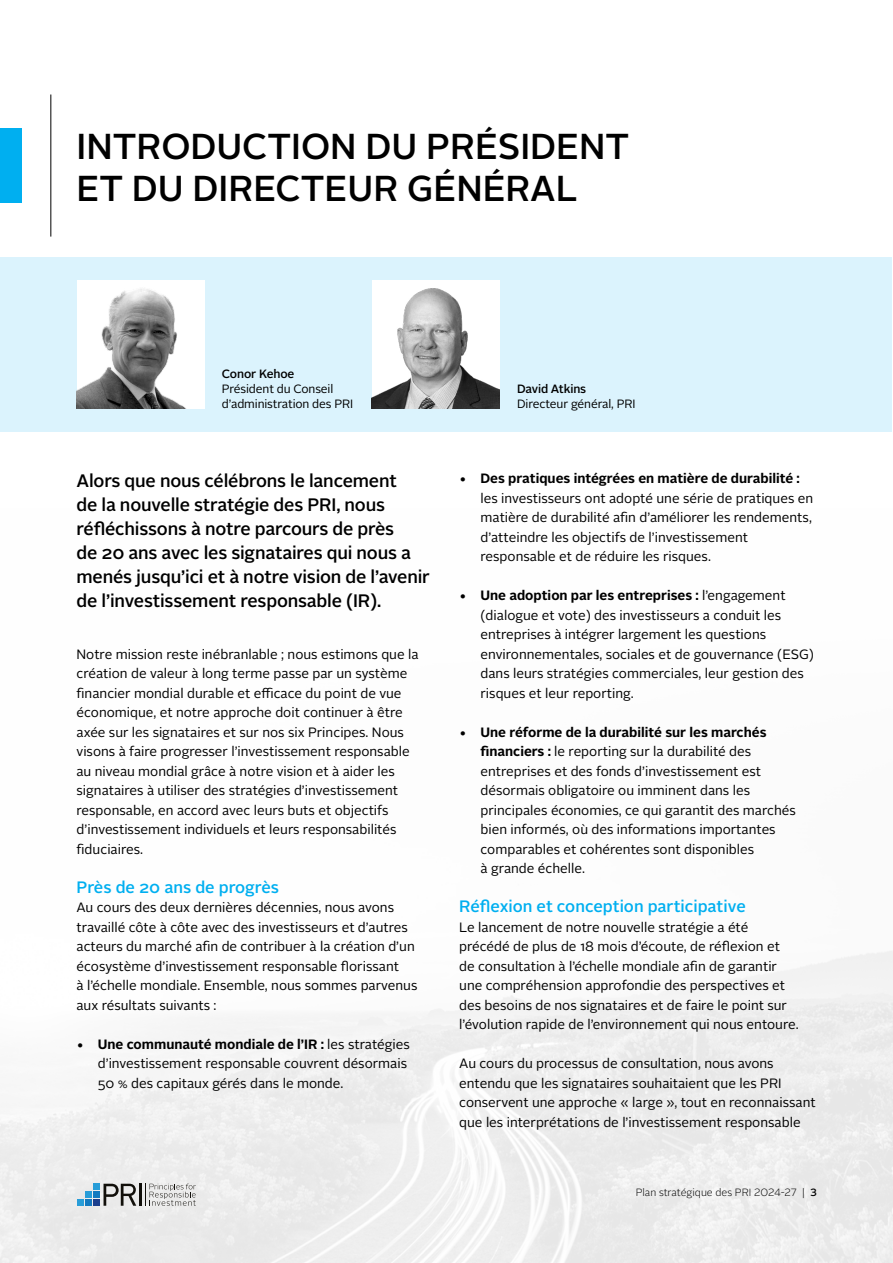
<style>
.page{position:relative;width:893px;height:1263px;background:#fff}
.page>*{position:absolute;margin:0;border:0;box-sizing:border-box;transform-origin:0 0}
.t1{font:500 36px/42px "Alright Sans";color:#000}
.t2{font:500 18px/24px "Alright Sans";letter-spacing:-.01em;color:#000}
.t3{font:500 16.5px "Alright Sans";color:#00aff0}
.t4{font:13.5px/19.5px "Alright Sans";color:#000}
.t5{font:700 13.5px "Alright Sans";color:#000}
.t6{font:12px/15px "Alright Sans";letter-spacing:-.01em;color:#000}
.t7{font:500 12px "Alright Sans";letter-spacing:-.01em;color:#000}
.t8{font:300 10.5px "Alright Sans";color:#000}
.s1{font-weight:700}
.s2{font-weight:500}
</style>
<div class="page">
<img style="left:0;top:951px;width:893px;height:312px">
<div style="left:86px;top:1191px;width:6px;height:7px;background:#289dd8"></div>
<div style="left:86px;top:1199px;width:6px;height:7px;background:#137ac0"></div>
<div style="left:78px;top:1199px;width:6px;height:7px;background:#289dd8"></div>
<svg style="left:94px;top:1184px;width:42px;height:22px"></svg>
<hr style="left:139px;top:1184px;width:3px;height:22px;background:#12100b">
<svg style="left:145px;top:1184px;width:50px;height:22px"></svg>
<div style="left:1px;top:257px;width:891px;height:175px;background:#dbf3fd"></div>
<img style="left:77px;top:280px;width:128px;height:128px">
<img style="left:372px;top:280px;width:128px;height:128px">
<div style="left:0;top:128px;width:21px;height:75px;background:#00aff0"></div>
<hr style="left:51px;top:94px;width:1px;height:143px;background:#000">
<h1 class="t1" style="left:77px;top:126px;width:554px">INTRODUCTION DU PRÉSIDENT<br>ET DU DIRECTEUR GÉNÉRAL</h1>
<p class="t7" style="left:222px;top:366px;width:74px">Conor Kehoe</p>
<p class="t6" style="left:222px;top:382px;width:133px">Président du Conseil d’administration des PRI</p>
<p class="t2" style="left:77px;top:469px;width:355px">Alors que nous célébrons le lancement<br>de la nouvelle stratégie des PRI, nous réfléchissons à notre parcours de près<br>de 20 ans avec les signataires qui nous a menés jusqu’ici et à notre vision de l’avenir de l’investissement responsable (IR).</p>
<p class="t4" style="left:77px;top:644px;width:343px">Notre mission reste inébranlable ; nous estimons que la création de valeur à long terme passe par un système financier mondial durable et efficace du point de vue économique, et notre approche doit continuer à être axée sur les signataires et sur nos six Principes. Nous visons à faire progresser l’investissement responsable au niveau mondial grâce à notre vision et à aider les signataires à utiliser des stratégies d’investissement responsable, en accord avec leurs buts et objectifs d’investissement individuels et leurs responsabilités fiduciaires.</p>
<p class="t3" style="left:77px;top:875px;width:204px">Près de 20 ans de progrès</p>
<p class="t4" style="left:77px;top:898px;width:342px">Au cours des deux dernières décennies, nous avons travaillé côte à côte avec des investisseurs et d’autres acteurs du marché afin de contribuer à la création d’un écosystème d’investissement responsable florissant<br>à l’échelle mondiale. Ensemble, nous sommes parvenus aux résultats suivants :</p>
<p class="t4" style="left:98px;top:1034px;width:314px;text-indent:-21px"><span class="s1">• Une communauté mondiale de l’IR :</span> les stratégies d’investissement responsable couvrent désormais<br>50 % des capitaux gérés dans le monde.</p>
<p class="t7" style="left:517px;top:381px;width:71px">David Atkins</p>
<p class="t6" style="left:517px;top:397px;width:120px">Directeur général, PRI</p>
<p class="t5" style="left:459px;top:469px;width:342px">• Des pratiques intégrées en matière de durabilité :</p>
<p class="t4" style="left:480px;top:488px;width:334px">les investisseurs ont adopté une série de pratiques en matière de durabilité afin d’améliorer les rendements, d’atteindre les objectifs de l’investissement responsable et de réduire les risques.</p>
<p class="t4" style="left:480px;top:586px;width:335px;text-indent:-21px"><span class="s1">• Une adoption par les entreprises :</span> l’engagement (dialogue et vote) des investisseurs a conduit les entreprises à intégrer largement les questions environnementales, sociales et de gouvernance (ESG) dans leurs stratégies commerciales, leur gestion des risques et leur reporting.</p>
<p class="t4" style="left:480px;top:722px;width:317px;text-indent:-21px"><span class="s1">• Une réforme de la durabilité sur les marchés financiers :</span> le reporting sur la durabilité des entreprises et des fonds d’investissement est désormais obligatoire ou imminent dans les principales économies, ce qui garantit des marchés bien informés, où des informations importantes comparables et cohérentes sont disponibles<br>à grande échelle.</p>
<p class="t3" style="left:459px;top:895px;width:288px">Réflexion et conception participative</p>
<p class="t4" style="left:459px;top:917px;width:341px">Le lancement de notre nouvelle stratégie a été précédé de plus de 18 mois d’écoute, de réflexion et de consultation à l’échelle mondiale afin de garantir une compréhension approfondie des perspectives et des besoins de nos signataires et de faire le point sur l’évolution rapide de l’environnement qui nous entoure.</p>
<p class="t4" style="left:459px;top:1054px;width:358px">Au cours du processus de consultation, nous avons entendu que les signataires souhaitaient que les PRI conservent une approche « large », tout en reconnaissant que les interprétations de l’investissement responsable</p>
<p class="t8" style="left:636px;top:1185px;width:183px">Plan stratégique des PRI 2024-27 | <span class="s2">3</span></p>
</div>
